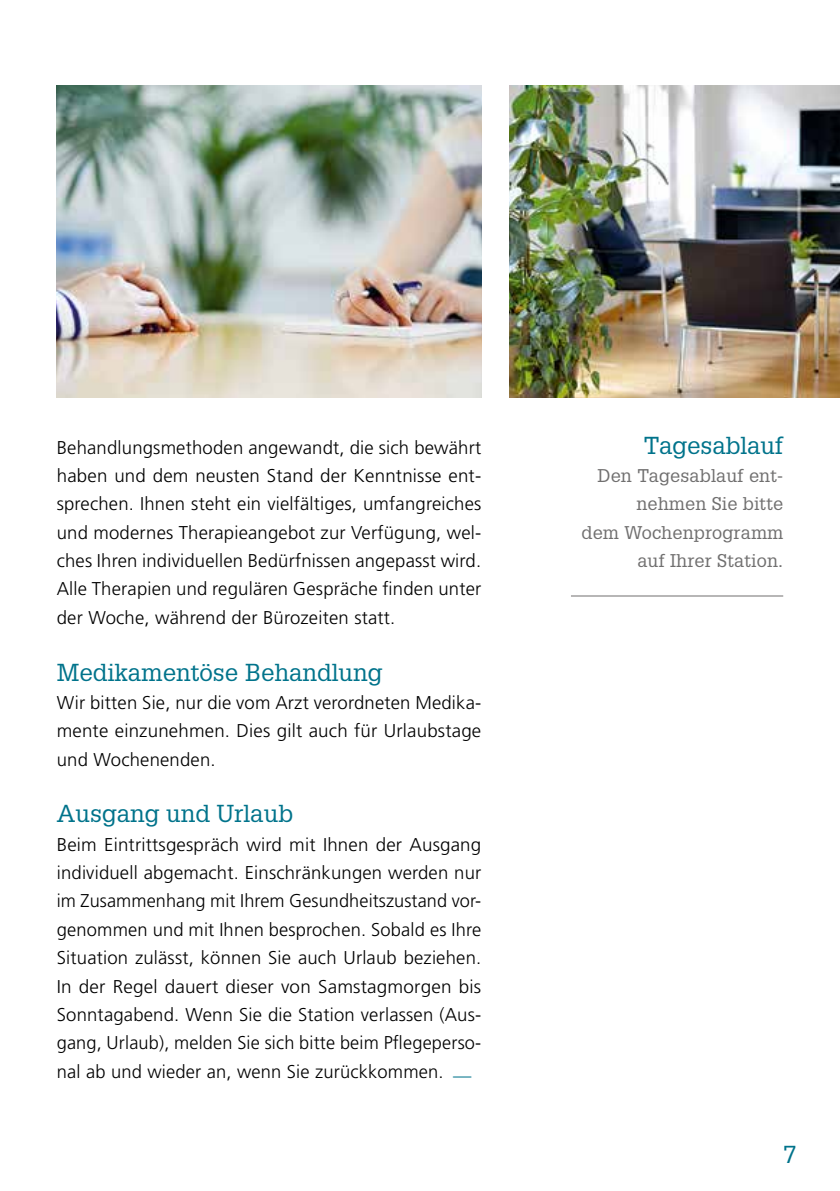
<style>
.page{position:relative;width:840px;height:1191px;background:#fff}
.page>*{position:absolute;margin:0;border:0;box-sizing:border-box;transform-origin:0 0}
.t1{font:24px "Glypha LT";color:#00738b}
.t2{font:300 18.4px/28.4px "Frutiger LT";letter-spacing:.01em;color:#000;text-align:justify}
.t3{font:18px/28.4px "Glypha LT";letter-spacing:.01em;color:#706f6f;text-align:right}
.s1{color:#00738b}
</style>
<div class="page">
<hr style="left:570px;top:595px;width:212px;height:1px;background:#706f6f">
<img style="left:57px;top:85px;width:424px;height:312px">
<img style="left:509px;top:85px;width:330px;height:312px">
<p class="t2" style="left:57px;top:433px;width:426px">Behandlungsmethoden angewandt, die sich bewährt haben und dem neusten Stand der Kenntnisse ent&shy;sprechen. Ihnen steht ein vielfältiges, umfangreiches und modernes Therapieangebot zur Verfügung, wel&shy;ches Ihren individuellen Bedürfnissen angepasst wird.<br>Alle Therapien und regulären Gespräche finden unter der Woche, während der Bürozeiten statt.</p>
<h1 class="t1" style="left:57px;top:657px;width:327px">Medikamentöse Behandlung</h1>
<p class="t2" style="left:57px;top:688px;width:426px">Wir bitten Sie, nur die vom Arzt verordneten Medika&shy;mente einzunehmen. Dies gilt auch für Urlaubstage und Wochenenden.</p>
<h1 class="t1" style="left:57px;top:799px;width:238px">Ausgang und Urlaub</h1>
<p class="t2" style="left:57px;top:830px;width:426px">Beim Eintrittsgespräch wird mit Ihnen der Ausgang individuell abgemacht. Einschränkungen werden nur im Zusammenhang mit Ihrem Gesundheitszustand vor&shy;genommen und mit Ihnen besprochen. Sobald es Ihre Situation zulässt, können Sie auch Urlaub beziehen.<br>In der Regel dauert dieser von Samstagmorgen bis Sonntagabend. Wenn Sie die Station verlassen (Aus&shy;gang, Urlaub), melden Sie sich bitte beim Pflegeperso&shy;nal ab und wieder an, wenn Sie zurückkommen. <span class="s1">—</span></p>
<h1 class="t1" style="left:643px;top:431px;width:141px">Tagesablauf</h1>
<p class="t3" style="left:581px;top:461px;width:203px">Den Tagesablauf ent&shy;nehmen Sie bitte<br>dem Wochenprogramm auf Ihrer Station.</p>
<h1 class="t1" style="left:782px;top:1139px;width:15px">7</h1>
</div>
